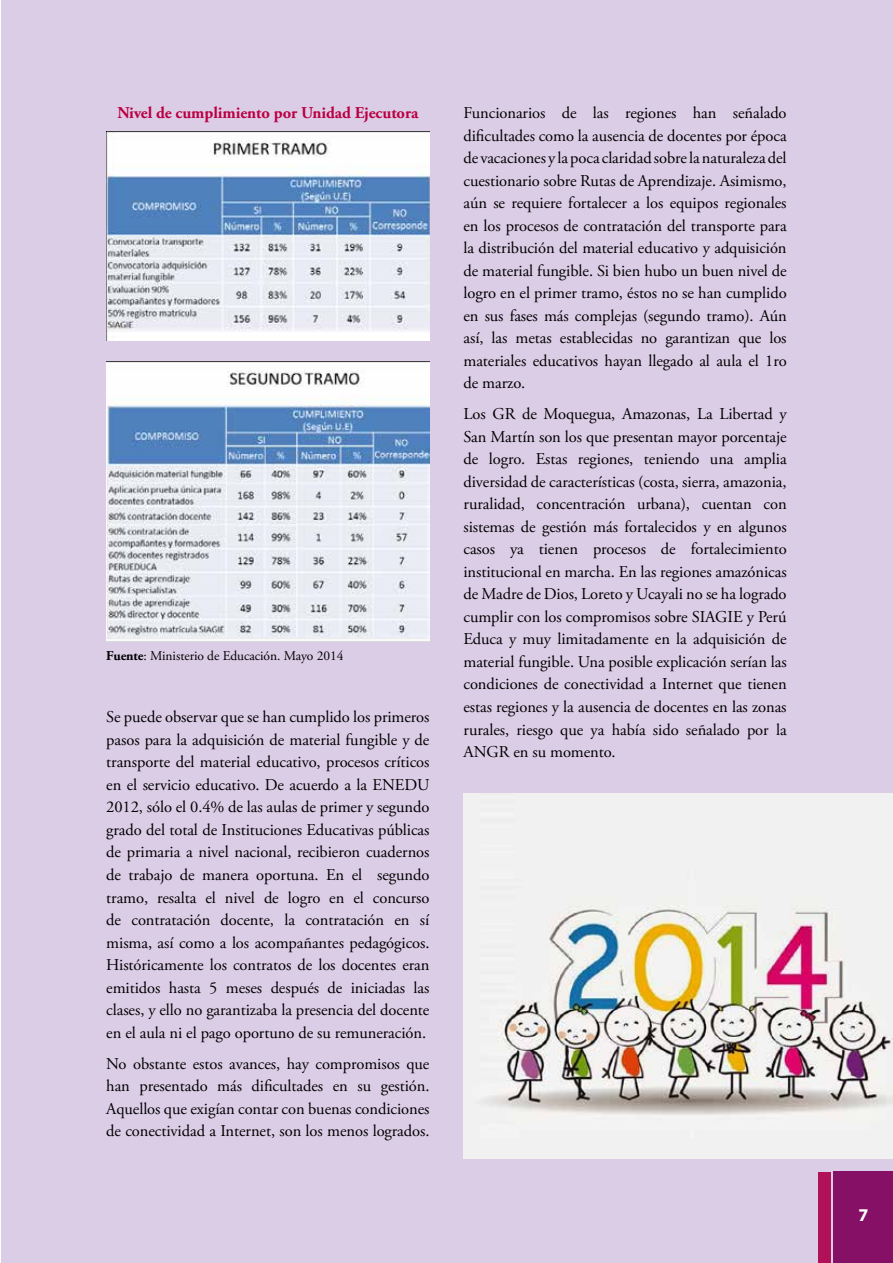
<style>
.page{position:relative;width:893px;height:1263px;background:#fff}
.page>*{position:absolute;margin:0;border:0;box-sizing:border-box;transform-origin:0 0}
.t1{font:700 18px "Myriad Pro";color:#fff}
.t2{font:16.5px/22.5px "Adobe Garamond Pro";letter-spacing:-.005em;color:#000;text-align:justify}
.t3{font:700 16.5px "Adobe Garamond Pro";letter-spacing:-.005em;color:#ba0042}
.t4{font:13.5px "Adobe Garamond Pro";letter-spacing:-.005em;color:#000}
.s1{font-weight:700}
</style>
<div class="page">
<div style="left:1px;top:0;width:892px;height:1263px;background:#dccde7"></div>
<div style="left:833px;top:1171px;width:60px;height:92px;background:#861066"></div>
<div style="left:818px;top:1171px;width:13px;height:92px;background:#b11156"></div>
<img style="left:106px;top:132px;width:324px;height:209px">
<img style="left:106px;top:361px;width:323px;height:281px">
<img style="left:463px;top:793px;width:430px;height:365px">
<p class="t3" style="left:117px;top:103px;width:302px">Nivel de cumplimiento por Unidad Ejecutora</p>
<p class="t2" style="left:463px;top:102px;width:325px">Funcionarios de las regiones han señalado dificultades como la ausencia de docentes por época de vacaciones y la poca claridad sobre la naturaleza del cuestionario sobre Rutas de Aprendizaje. Asimismo, aún se requiere fortalecer a los equipos regionales en los procesos de contratación del transporte para la distribución del material educativo y adquisición de material fungible. Si bien hubo un buen nivel de logro en el primer tramo, éstos no se han cumplido en sus fases más complejas (segundo tramo). Aún así, las metas establecidas no garantizan que los materiales educativos hayan llegado al aula el 1ro de marzo.</p>
<p class="t2" style="left:463px;top:403px;width:325px">Los GR de Moquegua, Amazonas, La Libertad y San Martín son los que presentan mayor porcentaje de logro. Estas regiones, teniendo una amplia diversidad de características (costa, sierra, amazonia, ruralidad, concentración urbana), cuentan con sistemas de gestión más fortalecidos y en algunos casos ya tienen procesos de fortalecimiento institucional en marcha. En las regiones amazónicas de Madre de Dios, Loreto y Ucayali no se ha logrado cumplir con los compromisos sobre SIAGIE y Perú Educa y muy limitadamente en la adquisición de material fungible. Una posible explicación serían las condiciones de conectividad a Internet que tienen estas regiones y la ausencia de docentes en las zonas rurales, riesgo que ya había sido señalado por la ANGR en su momento.</p>
<p class="t4" style="left:106px;top:648px;width:239px"><span class="s1">Fuente</span>: Ministerio de Educación. Mayo 2014</p>
<p class="t2" style="left:106px;top:706px;width:325px">Se puede observar que se han cumplido los primeros pasos para la adquisición de material fungible y de transporte del material educativo, procesos críticos en el servicio educativo. De acuerdo a la ENEDU 2012, sólo el 0.4% de las aulas de primer y segundo grado del total de Instituciones Educativas públicas de primaria a nivel nacional, recibieron cuadernos de trabajo de manera oportuna. En el segundo tramo, resalta el nivel de logro en el concurso de contratación docente, la contratación en sí misma, así como a los acompañantes pedagógicos.<br>Históricamente los contratos de los docentes eran emitidos hasta 5 meses después de iniciadas las clases, y ello no garantizaba la presencia del docente en el aula ni el pago oportuno de su remuneración.</p>
<p class="t2" style="left:106px;top:1053px;width:325px">No obstante estos avances, hay compromisos que han presentado más dificultades en su gestión.<br>Aquellos que exigían contar con buenas condiciones de conectividad a Internet, son los menos logrados.</p>
<p class="t1" style="left:858px;top:1203px;width:11px">7</p>
</div>
